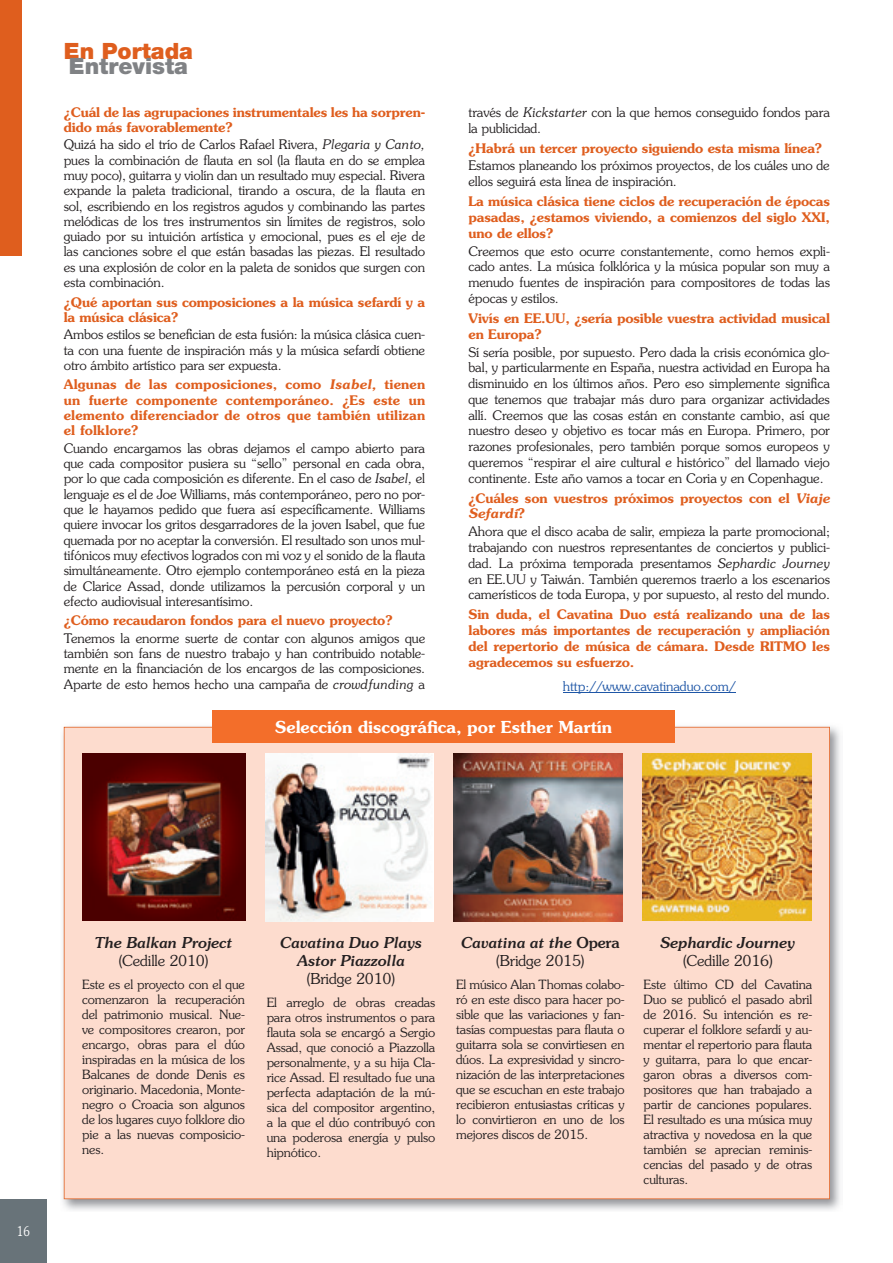
<style>
.page{position:relative;width:893px;height:1263px;background:#fff}
.page>*{position:absolute;margin:0;border:0;box-sizing:border-box;transform-origin:0 0}
.t1{font:900 22.5px "Helvetica Neue LT Std";color:#808285}
.t2{font:900 22.5px "Helvetica Neue LT Std";color:#df5e1e}
.t3{font:600 16.5px "Souvenir";color:#fff}
.t4{font:italic 500 15px/18px "Souvenir";letter-spacing:-.01em;color:#231f20;text-align:center}
.t5{font:300 13.5px "Souvenir";color:#fff;scale:.8 1}
.t6{font:300 13.2px/15.3px "Souvenir";letter-spacing:-.01em;color:#231f20;text-align:justify}
.t7{font:600 13.2px/15.8px "Souvenir";letter-spacing:-.01em;color:#df5e1e}
.t8{font:300 13.2px "Souvenir";letter-spacing:-.01em;color:#1e56a6}
.t9{font:300 12.75px/15px "Souvenir";letter-spacing:-.01em;color:#231f20;text-align:justify}
.s1{font-style:italic}
.s2{font-weight:600;color:#df5e1e}
.s3{font-weight:300;color:#231f20}
.s4{font-weight:300;font-style:normal}
.s5{font-style:normal}
</style>
<div class="page">
<div style="left:0;top:0;width:21px;height:255px;background:#df5e1e"></div>
<div style="left:0;top:1199px;width:47px;height:64px;background:#687379"></div>
<img style="left:63px;top:726px;width:777px;height:484px">
<div style="left:64px;top:727px;width:766px;height:472px;background:#fddcce"></div>
<img style="left:454px;top:753px;width:168px;height:168px">
<img style="left:643px;top:753px;width:168px;height:167px">
<img style="left:265px;top:753px;width:169px;height:169px">
<img style="left:83px;top:753px;width:162px;height:167px">
<hr style="left:563px;top:692px;width:173px;height:1px;background:#1e56a6">
<div style="left:212px;top:710px;width:463px;height:33px;background:#f36e2a"></div>
<p class="t2" style="left:64px;top:37px;width:131px">En Portada</p>
<p class="t1" style="left:69px;top:52px;width:121px">Entrevista</p>
<p class="t6" style="left:468px;top:104px;width:363px;line-height:15.8px">través de <span class="s1">Kickstarter</span> con la que hemos conseguido fondos para la publicidad.</p>
<p class="t6" style="left:468px;top:139px;width:363px;line-height:17.9px"><span class="s2">¿Habrá un tercer proyecto siguiendo esta misma línea?<br></span>Estamos planeando los próximos proyectos, de los cuáles uno de</p>
<p class="t7" style="left:468px;top:171px;width:363px;line-height:20px"><span class="s3">ellos seguirá esta línea de inspiración.<br></span>La música clásica tiene ciclos de recuperación de épocas</p>
<p class="t7" style="left:468px;top:209px;width:363px">pasadas, ¿estamos viviendo, a comienzos del siglo XXI, uno de ellos?</p>
<p class="t6" style="left:468px;top:243px;width:363px;line-height:15.8px">Creemos que esto ocurre constantemente, como hemos expli&shy;cado antes. La música folklórica y la música popular son muy a menudo fuentes de inspiración para compositores de todas las épocas y estilos.</p>
<p class="t7" style="left:468px;top:310px;width:363px">Vivís en EE.UU, ¿sería posible vuestra actividad musical en Europa?</p>
<p class="t6" style="left:468px;top:344px;width:363px;line-height:15.8px">Sí sería posible, por supuesto. Pero dada la crisis económica glo&shy;bal, y particularmente en España, nuestra actividad en Europa ha disminuido en los últimos años. Pero eso simplemente significa que tenemos que trabajar más duro para organizar actividades allí. Creemos que las cosas están en constante cambio, así que nuestro deseo y objetivo es tocar más en Europa. Primero, por razones profesionales, pero también porque somos europeos y queremos “respirar el aire cultural e histórico” del llamado viejo continente. Este año vamos a tocar en Coria y en Copenhague.</p>
<p class="t7" style="left:468px;top:490px;width:363px">¿Cuáles son vuestros próximos proyectos con el <span class="s1">Viaje<br>Sefardí</span>?</p>
<p class="t6" style="left:468px;top:523px;width:363px;line-height:15.8px">Ahora que el disco acaba de salir, empieza la parte promocional; trabajando con nuestros representantes de conciertos y publici&shy;dad. La próxima temporada presentamos <span class="s1">Sephardic Journey </span>en EE.UU y Taiwán. También queremos traerlo a los escenarios camerísticos de toda Europa, y por supuesto, al resto del mundo.</p>
<p class="t7" style="left:468px;top:607px;width:363px;text-align:justify">Sin duda, el Cavatina Duo está realizando una de las labores más importantes de recuperación y ampliación del repertorio de música de cámara. Desde RITMO les agradecemos su esfuerzo.</p>
<p class="t8" style="left:563px;top:678px;width:174px">http://www.cavatinaduo.com/</p>
<p class="t3" style="left:275px;top:717px;width:338px">Selección discográfica, por Esther Martín</p>
<p class="t7" style="left:64px;top:104px;width:363px;line-height:15.3px">¿Cuál de las agrupaciones instrumentales les ha sorpren&shy;dido más favorablemente?</p>
<p class="t6" style="left:64px;top:137px;width:363px">Quizá ha sido el trío de Carlos Rafael Rivera, <span class="s1">Plegaria y Canto, </span>pues la combinación de flauta en sol (la flauta en do se emplea muy poco), guitarra y violín dan un resultado muy especial. Rivera expande la paleta tradicional, tirando a oscura, de la flauta en sol, escribiendo en los registros agudos y combinando las partes melódicas de los tres instrumentos sin límites de registros, solo guiado por su intuición artística y emocional, pues es el eje de las canciones sobre el que están basadas las piezas. El resultado es una explosión de color en la paleta de sonidos que surgen con esta combinación.</p>
<p class="t7" style="left:64px;top:294px;width:363px;line-height:15.3px">¿Qué aportan sus composiciones a la música sefardí y a la música clásica?</p>
<p class="t6" style="left:64px;top:327px;width:363px">Ambos estilos se benefician de esta fusión: la música clásica cuen&shy;ta con una fuente de inspiración más y la música sefardí obtiene otro ámbito artístico para ser expuesta.</p>
<p class="t7" style="left:64px;top:377px;width:363px;line-height:15.3px;text-align:justify">Algunas de las composiciones, como <span class="s1">Isabel,</span> tienen un fuerte componente contemporáneo. ¿Es este un elemento diferenciador de otros que también utilizan el folklore?</p>
<p class="t6" style="left:64px;top:440px;width:363px">Cuando encargamos las obras dejamos el campo abierto para que cada compositor pusiera su “sello” personal en cada obra, por lo que cada composición es diferente. En el caso de <span class="s1">Isabel,</span> el lenguaje es el de Joe Williams, más contemporáneo, pero no por&shy;que le hayamos pedido que fuera así específicamente. Williams quiere invocar los gritos desgarradores de la joven Isabel, que fue quemada por no aceptar la conversión. El resultado son unos mul&shy;tifónicos muy efectivos logrados con mi voz y el sonido de la flauta simultáneamente. Otro ejemplo contemporáneo está en la pieza de Clarice Assad, donde utilizamos la percusión corporal y un efecto audiovisual interesantísimo.</p>
<p class="t6" style="left:64px;top:612px;width:363px;line-height:17.4px"><span class="s2">¿Cómo recaudaron fondos para el nuevo proyecto?<br></span>Tenemos la enorme suerte de contar con algunos amigos que</p>
<p class="t6" style="left:64px;top:645px;width:363px">también son fans de nuestro trabajo y han contribuido notable&shy;mente en la financiación de los encargos de las composiciones.<br>Aparte de esto hemos hecho una campaña de <span class="s1">crowdfunding</span> a</p>
<p class="t5" style="left:17px;top:1223px;width:18px">16</p>
<p class="t4" style="left:95px;top:933px;width:139px">The Balkan Project <span class="s4">(Cedille 2010)</span></p>
<p class="t9" style="left:82px;top:977px;width:164px">Este es el proyecto con el que comenzaron la recuperación del patrimonio musical. Nue&shy;ve compositores crearon, por encargo, obras para el dúo inspiradas en la música de los Balcanes de donde Denis es originario. Macedonia, Monte&shy;negro o Croacia son algunos de los lugares cuyo folklore dio pie a las nuevas composicio&shy;nes.</p>
<p class="t4" style="left:280px;top:933px;width:143px">Cavatina Duo Plays<br>Astor Piazzolla <span class="s4">(Bridge 2010)</span></p>
<p class="t9" style="left:267px;top:995px;width:170px">El arreglo de obras creadas para otros instrumentos o para flauta sola se encargó a Sergio Assad, que conoció a Piazzolla personalmente, y a su hija Cla&shy;rice Assad. El resultado fue una perfecta adaptación de la mú&shy;sica del compositor argentino, a la que el dúo contribuyó con una poderosa energía y pulso hipnótico.</p>
<p class="t4" style="left:461px;top:933px;width:160px">Cavatina at the <span class="s5">Opera </span><span class="s4">(Bridge 2015)</span></p>
<p class="t9" style="left:456px;top:977px;width:170px">El músico Alan Thomas colabo&shy;ró en este disco para hacer po&shy;sible que las variaciones y fan&shy;tasías compuestas para flauta o guitarra sola se convirtiesen en dúos. La expresividad y sincro&shy;nización de las interpretaciones que se escuchan en este trabajo recibieron entusiastas críticas y lo convirtieron en uno de los mejores discos de 2015.</p>
<p class="t4" style="left:661px;top:933px;width:136px">Sephardic Journey <span class="s4">(Cedille 2016)</span></p>
<p class="t9" style="left:644px;top:977px;width:170px">Este último CD del Cavatina Duo se publicó el pasado abril de 2016. Su intención es re&shy;cuperar el folklore sefardí y au&shy;mentar el repertorio para flauta y guitarra, para lo que encar&shy;garon obras a diversos com&shy;positores que han trabajado a partir de canciones populares.<br>El resultado es una música muy atractiva y novedosa en la que también se aprecian reminis&shy;cencias del pasado y de otras culturas.</p>
</div>
